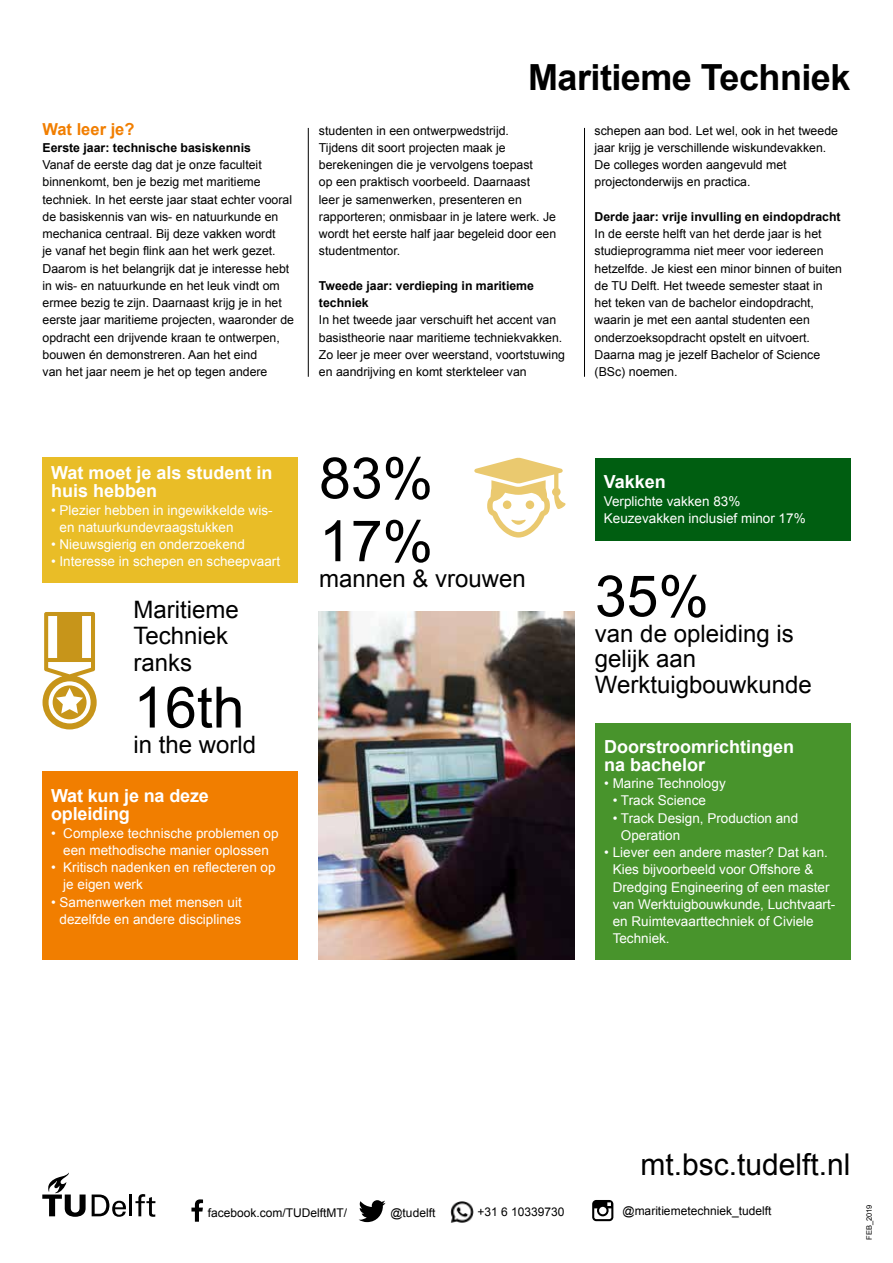
<style>
.page{position:relative;width:893px;height:1263px;background:#fff}
.page>*{position:absolute;margin:0;border:0;box-sizing:border-box;transform-origin:0 0}
.t1{font:57px/63px "Arial";color:#000}
.t2{font:700 36px "Arial";letter-spacing:-.015em;color:#000}
.t3{font:30px "Arial";color:#000}
.t4{font:24px/25.5px "Arial";color:#000}
.t5{font:700 18px/18px "Arial";color:#fff}
.t6{font:700 16.5px "Arial";color:#f17e00}
.t7{font:13.5px/17.2px "Arial";color:#fff}
.t8{font:12.6px "Arial";color:#000}
.t9{font:12.3px/17.2px "Arial";color:#000}
.t10{font:700 12.3px/17.2px "Arial";color:#000}
.t11{font:12px "Arial";color:#000}
.t12{font:7.5px "Arial";color:#000}
.s1{font-size:12.3px}
</style>
<div class="page">
<hr style="left:129px;top:1194px;width:3px;height:22px;background:#000">
<svg style="left:42px;top:1173px;width:44px;height:44px"></svg>
<svg style="left:135px;top:1194px;width:20px;height:23px"></svg>
<svg style="left:92px;top:1194px;width:34px;height:23px"></svg>
<hr style="left:308px;top:128px;width:1px;height:249px;background:#000">
<hr style="left:584px;top:128px;width:1px;height:249px;background:#000">
<div style="left:43px;top:771px;width:255px;height:189px;background:#f17e00"></div>
<div style="left:596px;top:723px;width:255px;height:237px;background:#48942c"></div>
<div style="left:595px;top:458px;width:255px;height:82px;background:#005e11"></div>
<div style="left:43px;top:458px;width:255px;height:125px;background:#e9bd27"></div>
<svg style="left:43px;top:612px;width:54px;height:117px"></svg>
<svg style="left:474px;top:458px;width:92px;height:80px"></svg>
<svg style="left:191px;top:1199px;width:12px;height:23px"></svg>
<img style="left:319px;top:611px;width:255px;height:349px">
<img style="left:451px;top:1201px;width:22px;height:22px">
<svg style="left:592px;top:1200px;width:21px;height:21px"></svg>
<svg style="left:359px;top:1200px;width:27px;height:22px"></svg>
<h3 class="t6" style="left:43px;top:118px;width:93px">Wat leer je?</h3>
<p class="t10" style="left:43px;top:139px;width:210px">Eerste jaar: technische basiskennis</p>
<p class="t9" style="left:43px;top:156px;width:253px">Vanaf de eerste dag dat je onze faculteit binnenkomt, ben je bezig met maritieme techniek. In het eerste jaar staat echter vooral de basiskennis van wis- en natuurkunde en mechanica centraal. Bij deze vakken wordt<br>je vanaf het begin flink aan het werk gezet.<br>Daarom is het belangrijk dat je interesse hebt in wis- en natuurkunde en het leuk vindt om ermee bezig te zijn. Daarnaast krijg je in het eerste jaar maritieme projecten, waaronder de opdracht een drijvende kraan te ontwerpen, bouwen én demonstreren. Aan het eind<br>van het jaar neem je het op tegen andere</p>
<h2 class="t2" style="left:528px;top:53px;width:324px">Maritieme Techniek</h2>
<p class="t9" style="left:319px;top:122px;width:239px">studenten in een ontwerpwedstrijd.<br>Tijdens dit soort projecten maak je berekeningen die je vervolgens toepast<br>op een praktisch voorbeeld. Daarnaast<br>leer je samenwerken, presenteren en rapporteren; onmisbaar in je latere werk. Je wordt het eerste half jaar begeleid door een studentmentor.</p>
<p class="t10" style="left:319px;top:277px;width:217px">Tweede jaar: verdieping in maritieme techniek</p>
<p class="t9" style="left:319px;top:312px;width:248px">In het tweede jaar verschuift het accent van basistheorie naar maritieme techniekvakken.<br>Zo leer je meer over weerstand, voortstuwing en aandrijving en komt sterkteleer van</p>
<p class="t9" style="left:595px;top:122px;width:245px">schepen aan bod. Let wel, ook in het tweede jaar krijg je verschillende wiskundevakken.<br>De colleges worden aangevuld met projectonderwijs en practica.</p>
<p class="t10" style="left:595px;top:208px;width:248px">Derde jaar: vrije invulling en eindopdracht</p>
<p class="t9" style="left:595px;top:225px;width:249px">In de eerste helft van het derde jaar is het studieprogramma niet meer voor iedereen hetzelfde. Je kiest een minor binnen of buiten de TU Delft. Het tweede semester staat in het teken van de bachelor eindopdracht, waarin je met een aantal studenten een onderzoeksopdracht opstelt en uitvoert.<br>Daarna mag je jezelf Bachelor of Science</p>
<p class="t8" style="left:595px;top:364px;width:85px"><span class="s1">(BSc)</span> noemen.</p>
<h3 class="t5" style="left:51px;top:465px;width:223px">Wat moet je als student in huis hebben</h3>
<p class="t7" style="left:60px;top:501px;width:215px;text-indent:-9px">• Plezier hebben in ingewikkelde wis&shy;en natuurkundevraagstukken</p>
<p class="t7" style="left:51px;top:536px;width:195px">• Nieuwsgierig en onderzoekend</p>
<p class="t7" style="left:51px;top:553px;width:231px">• Interesse in schepen en scheepvaart</p>
<h3 class="t4" style="left:134px;top:597px;width:107px;line-height:26.2px">Maritieme<br>Techniek ranks</h3>
<h1 class="t1" style="left:134px;top:677px;width:112px">16th</h1>
<h3 class="t4" style="left:134px;top:732px;width:124px">in the world</h3>
<h3 class="t5" style="left:51px;top:788px;width:159px">Wat kun je na deze opleiding</h3>
<p class="t7" style="left:51px;top:824px;width:229px;text-align:center">• Complexe technische problemen op een methodische manier oplossen</p>
<p class="t7" style="left:63px;top:859px;width:214px;text-indent:-12px">• Kritisch nadenken en reflecteren op je eigen werk</p>
<p class="t7" style="left:51px;top:893px;width:192px;text-align:center">• Samenwerken met mensen uit dezelfde en andere disciplines</p>
<h1 class="t1" style="left:319px;top:447px;width:116px">83%<br>17%</h1>
<h3 class="t4" style="left:319px;top:566px;width:208px">mannen &amp; vrouwen</h3>
<h3 class="t5" style="left:604px;top:474px;width:64px">Vakken</h3>
<p class="t7" style="left:604px;top:492px;width:203px">Verplichte vakken 83%<br>Keuzevakken inclusief minor 17%</p>
<h1 class="t1" style="left:595px;top:565px;width:116px">35%</h1>
<h3 class="t4" style="left:595px;top:621px;width:218px">van de opleiding is gelijk aan<br>Werktuigbouwkunde</h3>
<h3 class="t5" style="left:604px;top:738px;width:192px">Doorstroomrichtingen na bachelor</h3>
<p class="t7" style="left:604px;top:775px;width:123px">• Marine Technology</p>
<p class="t7" style="left:613px;top:792px;width:95px">• Track Science</p>
<p class="t7" style="left:621px;top:809px;width:179px;text-indent:-8px">• Track Design, Production and<br>Operation</p>
<p class="t7" style="left:613px;top:844px;width:224px;text-indent:-9px">• Liever een andere master? Dat kan.<br>Kies bijvoorbeeld voor Offshore &amp;<br>Dredging Engineering of een master van Werktuigbouwkunde, Luchtvaart&shy;en Ruimtevaarttechniek of Civiele<br>Techniek.</p>
<h3 class="t3" style="left:640px;top:1145px;width:212px">mt.bsc.tudelft.nl</h3>
<p class="t11" style="left:208px;top:1204px;width:141px">facebook.com/TUDelftMT/</p>
<p class="t11" style="left:390px;top:1204px;width:46px">@tudelft</p>
<p class="t12" style="left:864px;top:1240px;width:37px;rotate:-90deg">FEB_2019</p>
<p class="t11" style="left:477px;top:1204px;width:89px">+31 6 10339730</p>
<p class="t11" style="left:622px;top:1203px;width:150px">@maritiemetechniek_tudelft</p>
</div>
